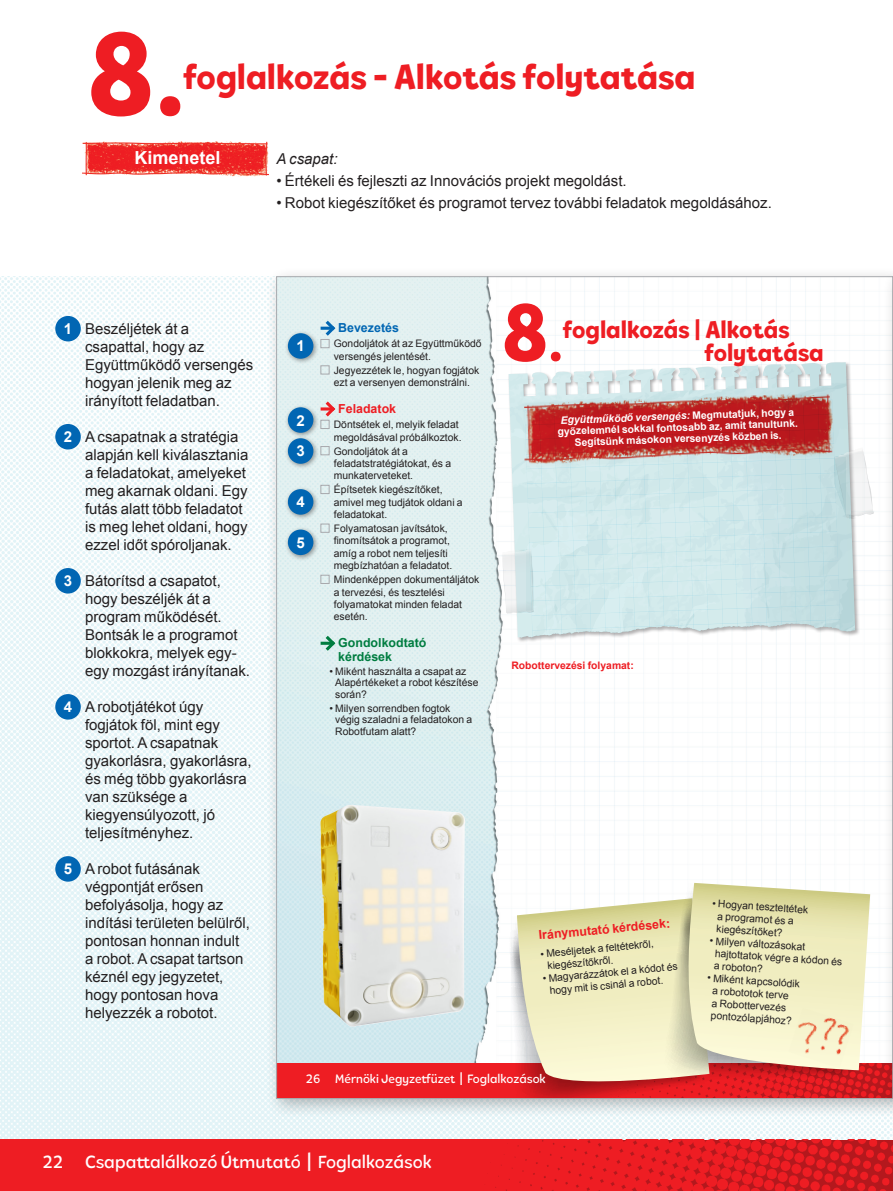
<style>
.page{position:relative;width:893px;height:1191px;background:#fff}
.page>*{position:absolute;margin:0;border:0;box-sizing:border-box;transform-origin:0 0}
.Session_No{font:800 120px "Tobi Pro";color:#ee1d23}
.t1{font:800 82.8px "Tobi Pro";color:#ee1d23}
.Header_24{font:800 36px "Tobi Pro";color:#ee1d23}
.t2{font:800 24.9px/22.8px "Tobi Pro";color:#ee1d23}
.t3{font:500 18px "Tobi Pro";color:#fff}
.t4{font:700 18px "Arial";color:#fff}
.Body_10{font:15px/18px "Arial";color:#231f20}
.t5{font:700 15px "Arial";color:#fff}
.Body_10-2{font:italic 15px "Arial";color:#231f20}
.t6{font:500 12.45px "Tobi Pro";color:#fff}
.t7{font:700 12.45px "Arial";color:#ee1d23}
.t8{font:700 12.45px/13.5px "Arial";color:#007d40}
.t9{font:700 12.45px "Arial";color:#0166b3}
.t10{font:10.35px/12.5px "Arial";color:#231f20}
.t11{font:700 10.35px/11.4px "Arial";color:#fff;text-align:center}
.t12{font:700 10.35px "Arial";color:#ee1d23}
.s1{font-size:57.9px}
.s2{font-style:italic}
.s3{font-size:18.6px}
.s4{font-size:27px}
</style>
<div class="page">
<img style="left:0;top:276px;width:893px;height:863px">
<svg style="left:0;top:1139px;width:893px;height:52px;fill:#ee1d23"></svg>
<div style="left:266px;top:266px;width:627px;height:852px;background:#231f20;opacity:.3"></div>
<img style="left:278px;top:278px;width:605px;height:785px">
<div style="left:508px;top:361px;width:352px;height:282px;background:#231f20;opacity:.35"></div>
<svg style="left:629px;top:362px;width:210px;height:31px"></svg>
<img style="left:523px;top:393px;width:311px;height:74px">
<div style="left:278px;top:1063px;width:605px;height:33px;background:#ee1d23"></div>
<svg style="left:834px;top:447px;width:40px;height:71px"></svg>
<svg style="left:502px;top:399px;width:134px;height:238px"></svg>
<img style="left:320px;top:804px;width:146px;height:222px">
<svg style="left:509px;top:883px;width:362px;height:213px"></svg>
<svg style="left:321px;top:317px;width:18px;height:22px"></svg>
<div style="left:321px;top:339px;width:8px;height:9px;border:1px solid #a8a9ad"></div>
<div style="left:321px;top:365px;width:8px;height:9px;border:1px solid #a8a9ad"></div>
<svg style="left:321px;top:398px;width:18px;height:22px"></svg>
<div style="left:321px;top:420px;width:8px;height:9px;border:1px solid #a8a9ad"></div>
<div style="left:321px;top:446px;width:8px;height:9px;border:1px solid #a8a9ad"></div>
<div style="left:321px;top:485px;width:8px;height:9px;border:1px solid #a8a9ad"></div>
<div style="left:321px;top:524px;width:8px;height:8px;border:1px solid #a8a9ad"></div>
<div style="left:321px;top:575px;width:8px;height:9px;border:1px solid #a8a9ad"></div>
<svg style="left:322px;top:632px;width:17px;height:22px"></svg>
<img style="left:788px;top:1007px;width:66px;height:61px">
<div style="left:883px;top:266px;width:10px;height:852px;background:#231f20;opacity:.3"></div>
<svg style="left:892px;top:276px;width:1px;height:822px"></svg>
<img style="left:82px;top:142px;width:186px;height:34px">
<div style="left:55px;top:316px;width:26px;height:25px;background:#0166b3;border-radius:50%"></div>
<div style="left:55px;top:424px;width:26px;height:25px;background:#0166b3;border-radius:50%"></div>
<div style="left:55px;top:568px;width:26px;height:25px;background:#0166b3;border-radius:50%"></div>
<div style="left:55px;top:694px;width:26px;height:25px;background:#0166b3;border-radius:50%"></div>
<div style="left:55px;top:856px;width:26px;height:25px;background:#0166b3;border-radius:50%"></div>
<div style="left:285px;top:330px;width:34px;height:34px;background:#231f20;opacity:.45"></div>
<div style="left:288px;top:333px;width:25px;height:26px;background:#0166b3;border-radius:50%"></div>
<div style="left:285px;top:404px;width:34px;height:34px;background:#231f20;opacity:.45"></div>
<div style="left:288px;top:407px;width:25px;height:26px;background:#0166b3;border-radius:50%"></div>
<div style="left:285px;top:435px;width:34px;height:34px;background:#231f20;opacity:.45"></div>
<div style="left:288px;top:438px;width:25px;height:26px;background:#0166b3;border-radius:50%"></div>
<div style="left:285px;top:486px;width:34px;height:34px;background:#231f20;opacity:.45"></div>
<div style="left:288px;top:489px;width:25px;height:25px;background:#0166b3;border-radius:50%"></div>
<div style="left:285px;top:526px;width:34px;height:35px;background:#231f20;opacity:.45"></div>
<div style="left:288px;top:529px;width:25px;height:26px;background:#0166b3;border-radius:50%"></div>
<p class="Session_No" style="left:85px;top:-5px;width:103px">8.</p>
<p class="Header_24" style="left:183px;top:53px;width:514px">f oglalkozás - Alkotás folytatása</p>
<h3 class="t4" style="left:135px;top:146px;width:88px">Kimenetel</h3>
<p class="Body_10-2" style="left:276px;top:149px;width:63px">A csapat:</p>
<p class="Body_10" style="left:276px;top:172px;width:352px">• Értékeli és fejleszti az Innovációs projekt megoldást.</p>
<p class="Body_10" style="left:276px;top:194px;width:497px">• Robot kiegészítőket és programot tervez további feladatok megoldásához.</p>
<p class="t5" style="left:64px;top:319px;width:10px">1</p>
<p class="t5" style="left:64px;top:427px;width:10px">2</p>
<p class="t5" style="left:64px;top:571px;width:10px">3</p>
<p class="t5" style="left:64px;top:697px;width:10px">4</p>
<p class="t5" style="left:64px;top:859px;width:10px">5</p>
<p class="Body_10" style="left:85px;top:320px;width:170px">Beszéljétek át a csapattal, hogy az<br>Együttműködő versengés hogyan jelenik meg az irányított feladatban.</p>
<p class="Body_10" style="left:85px;top:428px;width:165px">A csapatnak a stratégia alapján kell kiválasztania a feladatokat, amelyeket meg akarnak oldani. Egy futás alatt több feladatot is meg lehet oldani, hogy ezzel időt spóroljanak.</p>
<p class="Body_10" style="left:85px;top:572px;width:167px">Bátorítsd a csapatot, hogy beszéljék át a program működését.<br>Bontsák le a programot blokkokra, melyek egy&shy;egy mozgást irányítanak.</p>
<p class="Body_10" style="left:85px;top:698px;width:168px">A robotjátékot úgy fogjátok föl, mint egy sportot. A csapatnak gyakorlásra, gyakorlásra, és még több gyakorlásra van szüksége a kiegyensúlyozott, jó teljesítményhez.</p>
<p class="Body_10" style="left:85px;top:860px;width:167px">A robot futásának végpontját erősen befolyásolja, hogy az indítási területen belülről, pontosan honnan indult a robot. A csapat tartson kéznél egy jegyzetet, hogy pontosan hova helyezzék a robotot.</p>
<p class="t5" style="left:296px;top:336px;width:10px">1</p>
<p class="t5" style="left:296px;top:410px;width:10px">2</p>
<p class="t5" style="left:296px;top:441px;width:10px">3</p>
<p class="t5" style="left:296px;top:492px;width:10px">4</p>
<p class="t5" style="left:296px;top:532px;width:10px">5</p>
<p class="t9" style="left:338px;top:319px;width:62px">Bevezetés</p>
<p class="t10" style="left:334px;top:338px;width:149px">Gondoljátok át az Együttműködő versengés jelentését.</p>
<p class="t10" style="left:334px;top:364px;width:147px">Jegyezzétek le, hogyan fogjátok ezt a versenyen demonstrálni.</p>
<p class="t7" style="left:338px;top:400px;width:59px">Feladatok</p>
<p class="t10" style="left:334px;top:418px;width:129px">Döntsétek el, melyik feladat megoldásával próbálkoztok.</p>
<p class="t10" style="left:334px;top:445px;width:119px">Gondoljátok át a feladatstratégiátokat, és a munkaterveteket.</p>
<p class="t10" style="left:334px;top:483px;width:130px">Építsetek kiegészítőket, amivel meg tudjátok oldani a feladatokat.</p>
<p class="t10" style="left:334px;top:522px;width:120px">Folyamatosan javítsátok, finomítsátok a programot, amíg a robot nem teljesíti megbízhatóan a feladatot.</p>
<p class="t10" style="left:334px;top:573px;width:147px">Mindenképpen dokumentáljátok a tervezési, és tesztelési folyamatokat minden feladat esetén.</p>
<p class="t8" style="left:338px;top:636px;width:90px">Gondolkodtató kérdések</p>
<p class="t10" style="left:335px;top:665px;width:145px;line-height:11.4px;text-indent:-6px">• Miként használta a csapat az<br>Alapértékeket a robot készítése során?</p>
<p class="t10" style="left:335px;top:703px;width:138px;line-height:11.4px;text-indent:-6px">• Milyen sorrendben fogtok végig szaladni a feladatokon a<br>Robotfutam alatt?</p>
<h2 class="t1" style="left:500px;top:278px;width:65px">8<span class="s1">.</span></h2>
<h3 class="t2" style="left:704px;top:318px;width:121px;text-indent:-141px">foglalkozás | Alkotás folytatása</h3>
<p class="t11" style="left:557px;top:415px;width:242px;rotate:-2deg"><span class="s2">Együttműködő versengés:</span> Megmutatjuk, hogy a győzelemnél sokkal fontosabb az, amit tanultunk.<br>Segítsünk másokon versenyzés közben is.</p>
<p class="t12" style="left:511px;top:659px;width:124px">Robottervezési folyamat:</p>
<p class="t7" style="left:538px;top:926px;width:133px;rotate:-5deg">Iránymutató kérdések:</p>
<p class="t10" style="left:546px;top:947px;width:109px;text-indent:-6px;rotate:-5deg">• Meséljetek a feltétekről, kiegészítőkről.</p>
<p class="t10" style="left:548px;top:971px;width:131px;text-indent:-6px;rotate:-5deg">• Magyarázzátok el a kódot és hogy mit is csinál a robot.</p>
<p class="t10" style="left:719px;top:897px;width:92px;text-indent:-6px;rotate:4deg">• Hogyan teszteltétek a programot és a kiegészítőket?</p>
<p class="t10" style="left:716px;top:934px;width:129px;text-indent:-6px;rotate:4deg">• Milyen változásokat hajtottatok végre a kódon és a roboton?</p>
<p class="t10" style="left:708px;top:971px;width:94px;text-align:center;rotate:4deg">• Miként kapcsolódik a robototok terve<br>a Robottervezés pontozólapjához?</p>
<p class="t6" style="left:306px;top:1070px;width:241px">26 Mérnöki Jegyzetfüzet <span class="s3">I</span> Foglalkozások</p>
<h3 class="t3" style="left:43px;top:1150px;width:391px">22 Csapattalálkozó Útmutató <span class="s4">I</span> Foglalkozások</h3>
</div>
